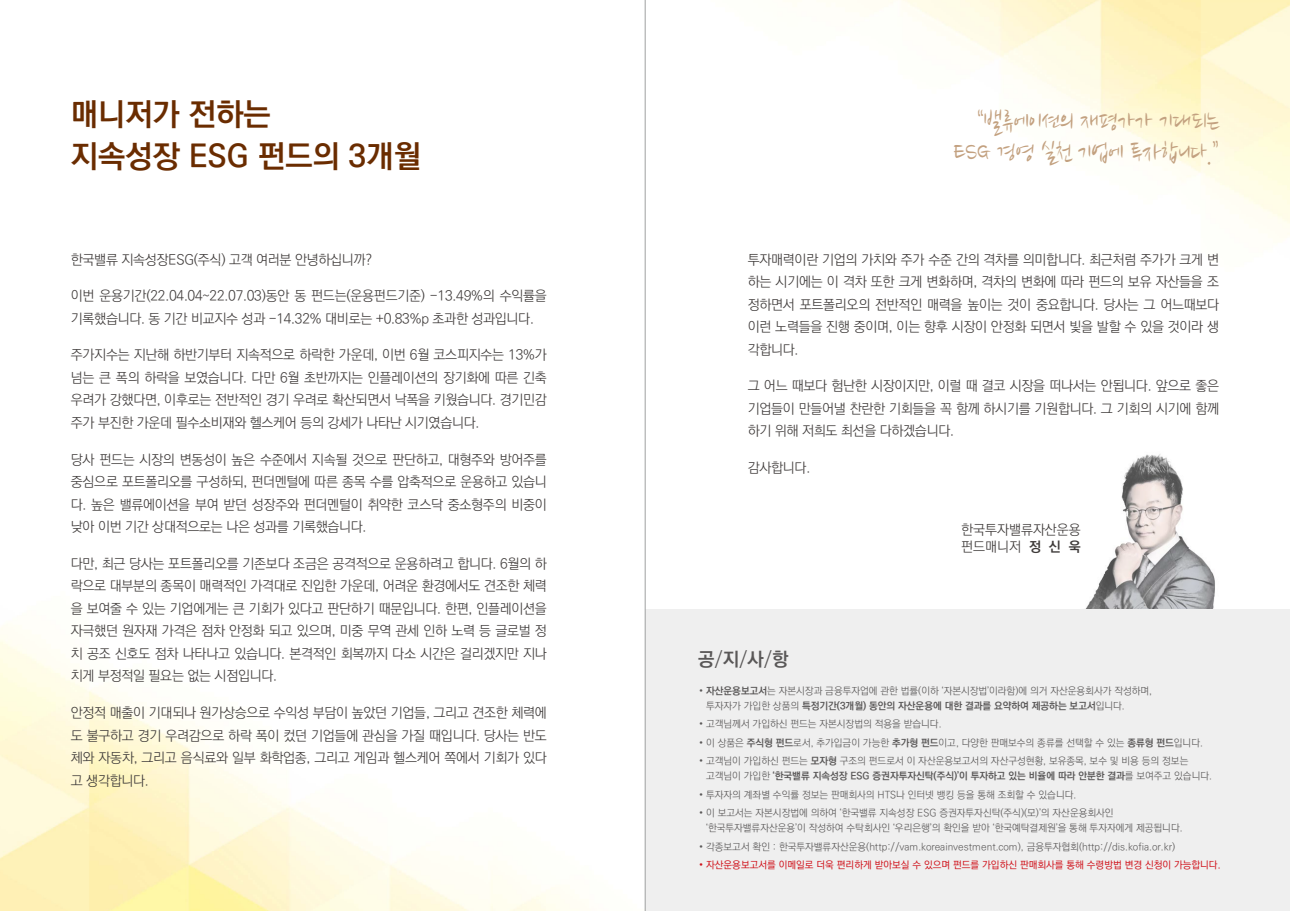
<style>
.page{position:relative;width:1290px;height:911px;background:#fff}
.page>*{position:absolute;margin:0;border:0;box-sizing:border-box;transform-origin:0 0}
.t1{font:700 31.25px/41.2px "Ko Pub World Dotum";color:#6a2c00}
.t2{font:27.5px/30px "Nanum Brush OTF";letter-spacing:-.02em;color:#c3a180;text-align:right;scale:.95 1}
.t3{font:700 18.75px "Ko Pub World Dotum";color:#595757}
.t4{font:300 13.75px/22.5px "Ko Pub World Dotum";letter-spacing:-.02em;color:#3e3a39;text-align:justify}
.t5{font:300 13.75px/17.5px "Ko Pub World Dotum";color:#3e3a39}
.t6{font:300 10px/15px "Ko Pub World Dotum";color:#595757}
.t7{font:500 10px "Ko Pub World Dotum";color:#d0121b}
.s1{font-weight:300}
.s2{font-weight:700}
</style>
<div class="page">
<img style="left:0;top:592px;width:645px;height:319px">
<img style="left:644px;top:0;width:646px;height:592px">
<img style="left:1059px;top:438px;width:178px;height:171px">
<div style="left:645px;top:609px;width:645px;height:302px;background:#efefef"></div>
<hr style="left:645px;top:0;width:1px;height:911px;background:#9fa0a0">
<h1 class="t1" style="left:71px;top:95px;width:352px">매니저가 전하는<br>지속성장 ESG 펀드의 3개월</h1>
<p class="t4" style="left:71px;top:248px;width:303px">한국밸류 지속성장ESG(주식) 고객 여러분 안녕하십니까?</p>
<p class="t4" style="left:71px;top:285px;width:478px">이번 운용기간(22.04.04~22.07.03)동안 동 펀드는(운용펀드기준) -13.49%의 수익률을 기록했습니다. 동 기간 비교지수 성과 -14.32% 대비로는 +0.83%p 초과한 성과입니다.</p>
<p class="t4" style="left:71px;top:344px;width:477px">주가지수는 지난해 하반기부터 지속적으로 하락한 가운데, 이번 6월 코스피지수는 13%가 넘는 큰 폭의 하락을 보였습니다. 다만 6월 초반까지는 인플레이션의 장기화에 따른 긴축 우려가 강했다면, 이후로는 전반적인 경기 우려로 확산되면서 낙폭을 키웠습니다. 경기민감 주가 부진한 가운데 필수소비재와 헬스케어 등의 강세가 나타난 시기였습니다.</p>
<p class="t4" style="left:71px;top:448px;width:477px">당사 펀드는 시장의 변동성이 높은 수준에서 지속될 것으로 판단하고, 대형주와 방어주를 중심으로 포트폴리오를 구성하되, 펀더멘털에 따른 종목 수를 압축적으로 운용하고 있습니 다. 높은 밸류에이션을 부여 받던 성장주와 펀더멘털이 취약한 코스닥 중소형주의 비중이 낮아 이번 기간 상대적으로는 나은 성과를 기록했습니다.</p>
<p class="t4" style="left:71px;top:552px;width:477px">다만, 최근 당사는 포트폴리오를 기존보다 조금은 공격적으로 운용하려고 합니다. 6월의 하 락으로 대부분의 종목이 매력적인 가격대로 진입한 가운데, 어려운 환경에서도 견조한 체력 을 보여줄 수 있는 기업에게는 큰 기회가 있다고 판단하기 때문입니다. 한편, 인플레이션을 자극했던 원자재 가격은 점차 안정화 되고 있으며, 미중 무역 관세 인하 노력 등 글로벌 정 치 공조 신호도 점차 나타나고 있습니다. 본격적인 회복까지 다소 시간은 걸리겠지만 지나 치게 부정적일 필요는 없는 시점입니다.</p>
<p class="t4" style="left:71px;top:702px;width:477px">안정적 매출이 기대되나 원가상승으로 수익성 부담이 높았던 기업들, 그리고 견조한 체력에 도 불구하고 경기 우려감으로 하락 폭이 컸던 기업들에 관심을 가질 때입니다. 당사는 반도 체와 자동차, 그리고 음식료와 일부 화학업종, 그리고 게임과 헬스케어 쪽에서 기회가 있다 고 생각합니다.</p>
<h2 class="t2" style="left:953px;top:109px;width:281px">“밸류에이션의 재평가가 기대되는<br>ESG 경영 실천 기업에 투자합니다.”</h2>
<p class="t4" style="left:748px;top:248px;width:473px">투자매력이란 기업의 가치와 주가 수준 간의 격차를 의미합니다. 최근처럼 주가가 크게 변 하는 시기에는 이 격차 또한 크게 변화하며, 격차의 변화에 따라 펀드의 보유 자산들을 조 정하면서 포트폴리오의 전반적인 매력을 높이는 것이 중요합니다. 당사는 그 어느때보다 이런 노력들을 진행 중이며, 이는 향후 시장이 안정화 되면서 빛을 발할 수 있을 것이라 생 각합니다.</p>
<p class="t4" style="left:748px;top:375px;width:473px">그 어느 때보다 험난한 시장이지만, 이럴 때 결코 시장을 떠나서는 안됩니다. 앞으로 좋은 기업들이 만들어낼 찬란한 기회들을 꼭 함께 하시기를 기원합니다. 그 기회의 시기에 함께 하기 위해 저희도 최선을 다하겠습니다.</p>
<p class="t4" style="left:748px;top:457px;width:64px">감사합니다.</p>
<h3 class="t3" style="left:698px;top:646px;width:92px">공<span class="s1">/</span>지<span class="s1">/</span>사<span class="s1">/</span>항</h3>
<p class="t5" style="left:961px;top:521px;width:121px">한국투자밸류자산운용 펀드매니저 <span class="s2">정 신 욱</span></p>
<p class="t6" style="left:706px;top:683px;width:447px;text-indent:-7px">• <span class="s2">자산운용보고서</span>는 자본시장과 금융투자업에 관한 법률(이하 ‘자본시장법’이라함)에 의거 자산운용회사가 작성하며, 투자자가 가입한 상품의 <span class="s2">특정기간(3개월) 동안의 자산운용에 대한 결과를 요약하여 제공하는 보고서</span>입니다.</p>
<p class="t6" style="left:699px;top:716px;width:244px">• 고객님께서 가입하신 펀드는 자본시장법의 적용을 받습니다.</p>
<p class="t6" style="left:699px;top:735px;width:505px">• 이 상품은 <span class="s2">주식형 펀드</span>로서, 추가입금이 가능한 <span class="s2">추가형 펀드</span>이고, 다양한 판매보수의 종류를 선택할 수 있는 <span class="s2">종류형 펀드</span>입니다.</p>
<p class="t6" style="left:706px;top:754px;width:507px;text-indent:-7px">• 고객님이 가입하신 펀드는 <span class="s2">모자형</span> 구조의 펀드로서 이 자산운용보고서의 자산구성현황, 보유종목, 보수 및 비용 등의 정보는 고객님이 가입한 <span class="s2">‘한국밸류 지속성장 ESG 증권자투자신탁(주식)’이 투자하고 있는 비율에 따라 안분한 결과</span>를 보여주고 있습니다.</p>
<p class="t6" style="left:699px;top:787px;width:378px">• 투자자의 계좌별 수익률 정보는 판매회사의 HTS나 인터넷 뱅킹 등을 통해 조회할 수 있습니다.</p>
<p class="t6" style="left:706px;top:806px;width:478px;text-indent:-7px">• 이 보고서는 자본시장법에 의하여 ‘한국밸류 지속성장 ESG 증권자투자신탁(주식)(모)’의 자산운용회사인 ‘한국투자밸류자산운용’이 작성하여 수탁회사인 ‘우리은행’의 확인을 받아 ‘한국예탁결제원’을 통해 투자자에게 제공됩니다.</p>
<p class="t6" style="left:699px;top:839px;width:478px">• 각종보고서 확인 : 한국투자밸류자산운용(http://vam.koreainvestment.com), 금융투자협회(http://dis.kofia.or.kr)</p>
<p class="t7" style="left:699px;top:858px;width:523px">• 자산운용보고서를 이메일로 더욱 편리하게 받아보실 수 있으며 펀드를 가입하신 판매회사를 통해 수령방법 변경 신청이 가능합니다.</p>
</div>
